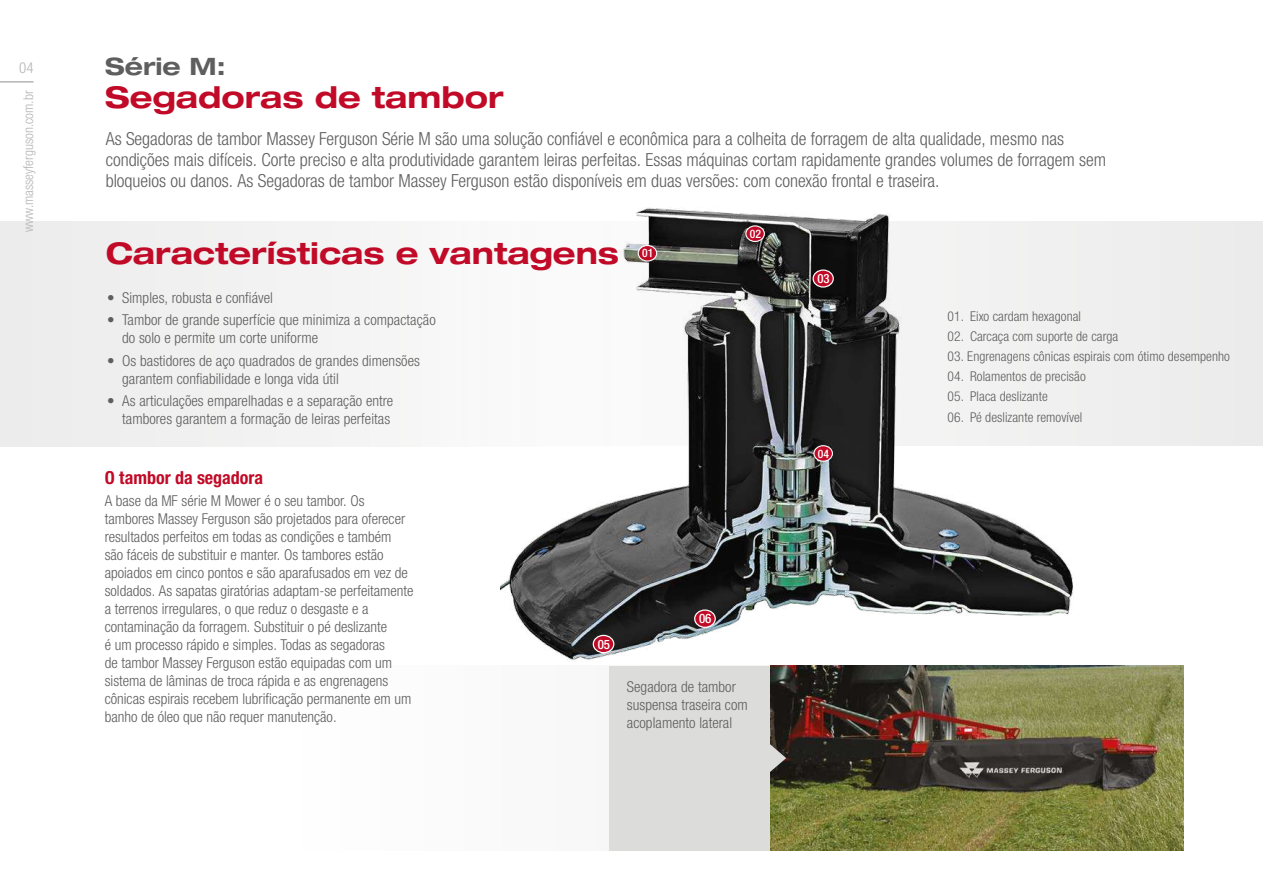
<style>
.page{position:relative;width:1263px;height:893px;background:#fff}
.page>*{position:absolute;margin:0;border:0;box-sizing:border-box;transform-origin:0 0}
.t1{font:700 expanded 30px "Helvetica Neue LT Std";color:#c10a27}
.t2{font:700 expanded 24px "Helvetica Neue LT Std";color:#5f5e5e}
.t3{font:300 condensed 18px/21px "Helvetica Neue LTW1 G";color:#5f5e5e}
.t4{font:700 condensed 18px "Helvetica Neue LTW1 G";color:#c10a27}
.t5{font:300 condensed 15px/18px "Helvetica Neue LTW1 G";color:#5f5e5e}
.t6{font:300 condensed 15px "Helvetica Neue LTW1 G";color:#b6b5b5}
.t7{font:300 condensed 13.5px "Helvetica Neue LTW1 G";letter-spacing:.005em;color:#5f5e5e}
.t8{font:300 condensed 13.5px "Helvetica Neue LTW1 G";color:#b6b5b5}
.t9{font:500 condensed 13.05px "Helvetica Neue LT Std";color:#fff}
.t10{font:500 condensed 12.75px "Helvetica Neue LT Std";color:#fff}
.t11{font:500 condensed 11.7px "Helvetica Neue LT Std";color:#fff}
</style>
<div class="page">
<div style="left:286px;top:666px;width:509px;height:184px;background:#fbfbfb"></div>
<img style="left:770px;top:666px;width:414px;height:184px">
<div style="left:462px;top:222px;width:801px;height:224px;background:#ededed"></div>
<img style="left:500px;top:207px;width:584px;height:469px">
<div style="left:746px;top:226px;width:18px;height:15px;background:#c10a27;border-radius:50%"></div>
<div style="left:745px;top:225px;width:20px;height:17px;border:1px solid #fff;border-radius:50%"></div>
<svg style="left:638px;top:246px;width:19px;height:15px"></svg>
<div style="left:638px;top:245px;width:19px;height:17px;border:1px solid #fff;border-radius:50%"></div>
<svg style="left:813px;top:270px;width:20px;height:17px"></svg>
<div style="left:812px;top:269px;width:22px;height:19px;border:1px solid #fff;border-radius:50%"></div>
<div style="left:814px;top:446px;width:18px;height:15px;background:#c10a27;border-radius:50%"></div>
<div style="left:813px;top:445px;width:20px;height:17px;border:1px solid #fff;border-radius:50%"></div>
<div style="left:593px;top:635px;width:21px;height:18px;background:#c10a27;border-radius:50%"></div>
<div style="left:593px;top:635px;width:21px;height:18px;border:1px solid #fff;border-radius:50%"></div>
<div style="left:695px;top:610px;width:20px;height:17px;background:#c10a27;border-radius:50%"></div>
<div style="left:694px;top:609px;width:22px;height:19px;border:1px solid #fff;border-radius:50%"></div>
<div style="left:0;top:222px;width:652px;height:224px;background:#f3f3f3"></div>
<hr style="left:0;top:81px;width:34px;height:2px;background:#b6b5b5">
<div style="left:609px;top:666px;width:161px;height:184px;background:#dcdcdb"></div>
<svg style="left:770px;top:744px;width:16px;height:28px"></svg>
<p class="t6" style="left:19px;top:59px;width:16px">04</p>
<h2 class="t2" style="left:105px;top:51px;width:122px">Série M:</h2>
<h1 class="t1" style="left:105px;top:78px;width:400px">Segadoras de tambor</h1>
<p class="t3" style="left:106px;top:128px;width:1002px">As Segadoras de tambor Massey Ferguson Série M são uma solução confiável e econômica para a colheita de forragem de alta qualidade, mesmo nas condições mais difíceis. Corte preciso e alta produtividade garantem leiras perfeitas. Essas máquinas cortam rapidamente grandes volumes de forragem sem bloqueios ou danos. As Segadoras de tambor Massey Ferguson estão disponíveis em duas versões: com conexão frontal e traseira.</p>
<p class="t8" style="left:20px;top:232px;width:143px;rotate:-90deg">www.masseyferguson.com.br</p>
<p class="t11" style="left:750px;top:227px;width:13px">02</p>
<h1 class="t1" style="left:106px;top:234px;width:515px">Características e vantagens</h1>
<p class="t5" style="left:107px;top:289px;width:167px">• Simples, robusta e confiável</p>
<p class="t5" style="left:122px;top:311px;width:315px;text-indent:-15px">• Tambor de grande superfície que minimiza a compactação do solo e permite um corte uniforme</p>
<p class="t5" style="left:122px;top:351px;width:299px;text-indent:-15px">• Os bastidores de aço quadrados de grandes dimensões garantem confiabilidade e longa vida útil</p>
<p class="t5" style="left:107px;top:392px;width:288px;text-align:right">• As articulações emparelhadas e a separação entre tambores garantem a formação de leiras perfeitas</p>
<p class="t11" style="left:642px;top:246px;width:13px">01</p>
<p class="t4" style="left:105px;top:466px;width:160px">O tambor da segadora</p>
<p class="t5" style="left:105px;top:492px;width:310px">A base da MF série M Mower é o seu tambor. Os tambores Massey Ferguson são projetados para oferecer resultados perfeitos em todas as condições e também são fáceis de substituir e manter. Os tambores estão apoiados em cinco pontos e são aparafusados em vez de soldados. As sapatas giratórias adaptam-se perfeitamente a terrenos irregulares, o que reduz o desgaste e a contaminação da forragem. Substituir o pé deslizante<br>é um processo rápido e simples. Todas as segadoras<br>de tambor Massey Ferguson estão equipadas com um sistema de lâminas de troca rápida e as engrenagens cônicas espirais recebem lubrificação permanente em um banho de óleo que não requer manutenção.</p>
<p class="t9" style="left:598px;top:636px;width:14px">05</p>
<p class="t9" style="left:699px;top:611px;width:14px">06</p>
<p class="t5" style="left:627px;top:678px;width:122px">Segadora de tambor suspensa traseira com acoplamento lateral</p>
<p class="t10" style="left:817px;top:271px;width:14px">03</p>
<p class="t11" style="left:818px;top:446px;width:13px">04</p>
<p class="t7" style="left:947px;top:308px;width:135px">01. Eixo cardam hexagonal</p>
<p class="t7" style="left:947px;top:328px;width:172px">02. Carcaça com suporte de carga</p>
<p class="t7" style="left:947px;top:349px;width:284px">03. Engrenagens cônicas espirais com ótimo desempenho</p>
<p class="t7" style="left:947px;top:369px;width:140px">04. Rolamentos de precisão</p>
<p class="t7" style="left:947px;top:389px;width:102px">05. Placa deslizante</p>
<p class="t7" style="left:947px;top:409px;width:136px">06. Pé deslizante removível</p>
</div>
